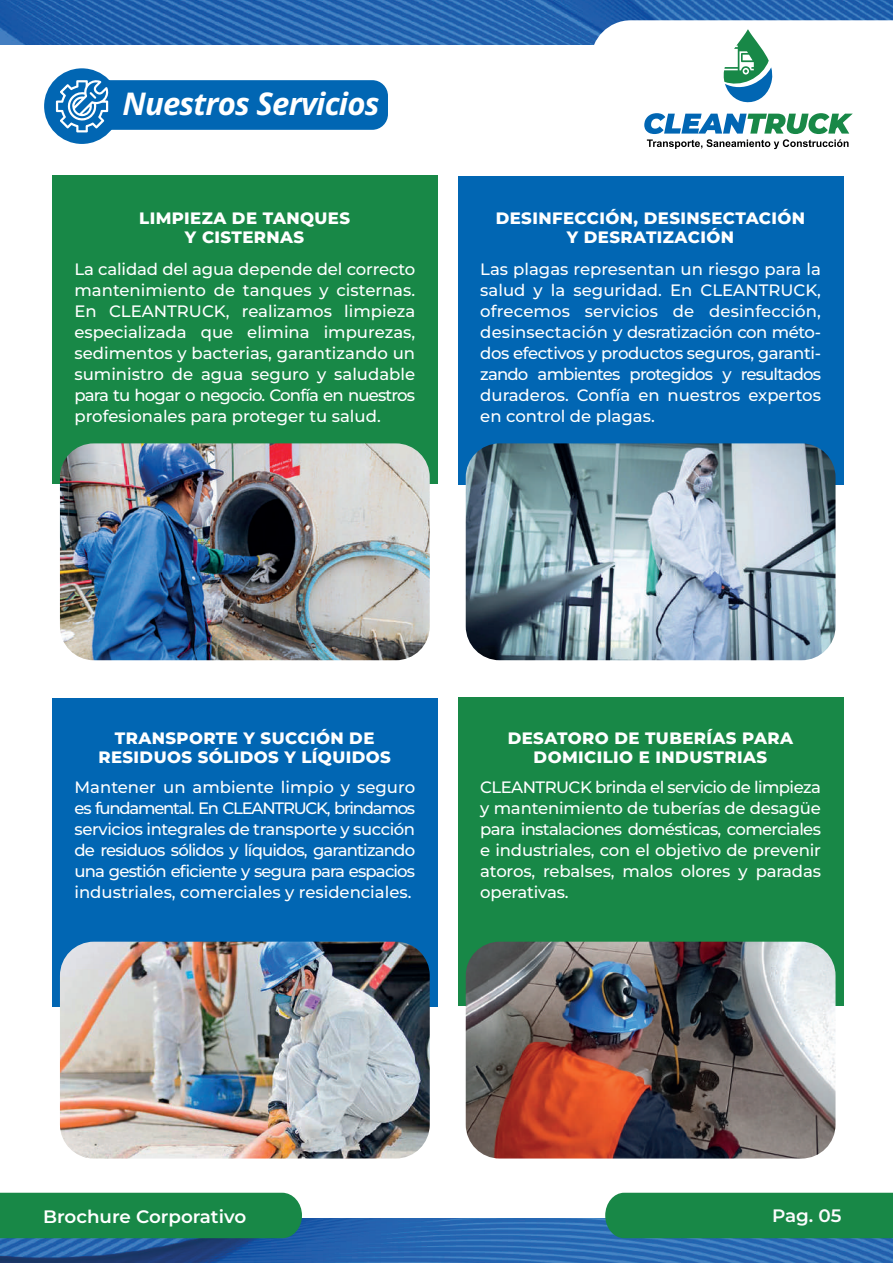
<style>
.page{position:relative;width:893px;height:1263px;background:#fff}
.page>*{position:absolute;margin:0;border:0;box-sizing:border-box;transform-origin:0 0}
.t1{font:italic 700 31.05px "Open Sans";letter-spacing:-.025em;color:#fff}
.t2{font:600 18px "Montserrat";color:#fff}
.t3{font:600 18px "Montserrat";color:#fbfbfc}
.t4{font:500 16.5px/21px "Montserrat";letter-spacing:-.005em;color:#fff;text-align:justify}
.t5{font:800 16.5px/19.5px "Montserrat";letter-spacing:.025em;color:#fff;text-align:center}
</style>
<div class="page">
<img style="left:0;top:0;width:893px;height:1263px">
<div style="left:0;top:45px;width:893px;height:1173px;background:#fff"></div>
<div style="left:0;top:1193px;width:302px;height:45px;background:#188847"></div>
<div style="left:605px;top:1193px;width:288px;height:45px;background:#188847"></div>
<div style="left:52px;top:176px;width:386px;height:308px;background:#188847"></div>
<div style="left:458px;top:176px;width:385px;height:308px;background:#0166b3"></div>
<div style="left:68px;top:80px;width:320px;height:50px;background:#0166b3;border-radius:16px"></div>
<div style="left:44px;top:68px;width:76px;height:76px;background:#0166b3;border-radius:50%"></div>
<svg style="left:56px;top:79px;width:53px;height:53px"></svg>
<svg style="left:591px;top:20px;width:302px;height:130px"></svg>
<img style="left:60px;top:443px;width:370px;height:217px">
<div style="left:458px;top:698px;width:385px;height:308px;background:#188847"></div>
<img style="left:466px;top:942px;width:369px;height:216px">
<img style="left:466px;top:443px;width:369px;height:217px">
<div style="left:52px;top:698px;width:386px;height:308px;background:#0166b3"></div>
<img style="left:60px;top:942px;width:370px;height:216px">
<h1 class="t1" style="left:122px;top:83px;width:259px">Nuestros Servicios</h1>
<p class="t5" style="left:139px;top:207px;width:212px">LIMPIEZA DE TANQUES<br>Y CISTERNAS</p>
<p class="t5" style="left:496px;top:207px;width:311px">DESINFECCIÓN, DESINSECTACIÓN<br>Y DESRATIZACIÓN</p>
<p class="t4" style="left:74px;top:258px;width:342px">La calidad del agua depende del correcto mantenimiento de tanques y cisternas.<br>En CLEANTRUCK, realizamos limpieza especializada que elimina impurezas, sedimentos y bacterias, garantizando un suministro de agua seguro y saludable para tu hogar o negocio. Confía en nuestros profesionales para proteger tu salud.</p>
<p class="t4" style="left:480px;top:258px;width:342px">Las plagas representan un riesgo para la salud y la seguridad. En CLEANTRUCK, ofrecemos servicios de desinfección, desinsectación y desratización con méto&shy;dos efectivos y productos seguros, garanti&shy;zando ambientes protegidos y resultados duraderos. Confía en nuestros expertos en control de plagas.</p>
<p class="t5" style="left:98px;top:727px;width:294px">TRANSPORTE Y SUCCIÓN DE<br>RESIDUOS SÓLIDOS Y LÍQUIDOS</p>
<p class="t4" style="left:74px;top:776px;width:342px">Mantener un ambiente limpio y seguro es fundamental. En CLEANTRUCK, brindamos servicios integrales de transporte y succión de residuos sólidos y líquidos, garantizando una gestión eficiente y segura para espacios industriales, comerciales y residenciales.</p>
<p class="t5" style="left:508px;top:727px;width:287px">DESATORO DE TUBERÍAS PARA<br>DOMICILIO E INDUSTRIAS</p>
<p class="t4" style="left:480px;top:776px;width:342px">CLEANTRUCK brinda el servicio de limpieza y mantenimiento de tuberías de desagüe para instalaciones domésticas, comerciales e industriales, con el objetivo de prevenir atoros, rebalses, malos olores y paradas operativas.</p>
<p class="t2" style="left:43px;top:1203px;width:205px">Brochure Corporativo</p>
<p class="t3" style="left:772px;top:1202px;width:71px">Pag. 05</p>
</div>
